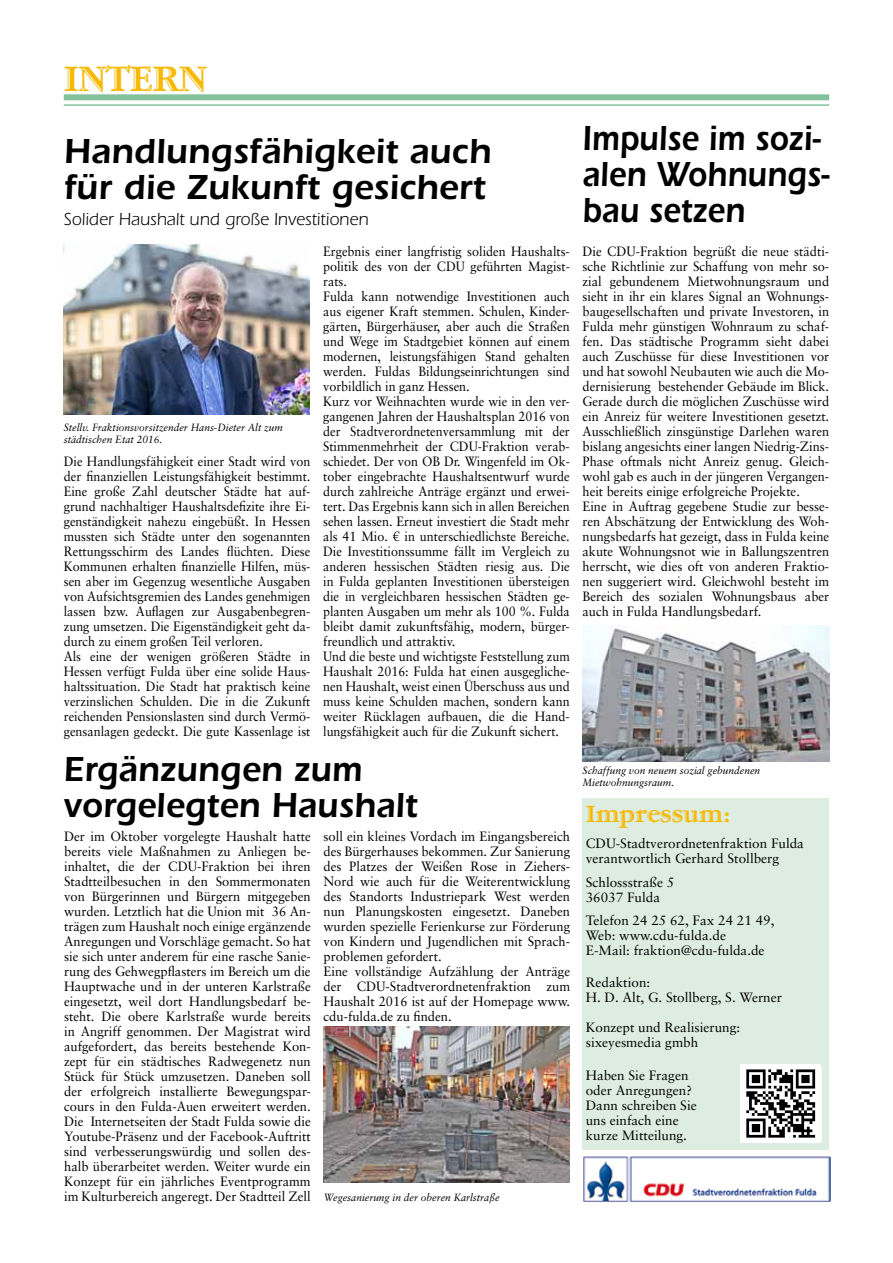
<style>
.page{position:relative;width:893px;height:1263px;background:#fff}
.page>*{position:absolute;margin:0;border:0;box-sizing:border-box;transform-origin:0 0}
.t1{font:600 36px/36px "ITC Eras LT";letter-spacing:.005em;color:#000}
.t2{font:600 36px/36px "ITC Eras LT";letter-spacing:.005em;color:#000;scale:.86 1}
.t3{font:600 36px/36px "ITC Eras LT";letter-spacing:.005em;color:#000;scale:.94 1}
.t4{font:36px "Garamond Han ITC";color:#f7b800}
.t5{font:24px "Garamond Han ITC";color:#f7b800}
.t6{font:18px "ITC Eras LT";letter-spacing:.005em;color:#000;scale:.96 1}
.t7{font:13.5px/15px "Sabon LT";color:#000;scale:.93 1}
.t8{font:13.5px/15px "Sabon LT";color:#000;text-align:justify;scale:.96 1}
.t9{font:13.5px/15px "Sabon LT";color:#000;scale:.95 1}
.t10{font:13.5px/15px "Sabon LT";color:#000}
.t11{font:italic 10.5px/12px "Sabon LT";color:#000}
</style>
<div class="page">
<div style="left:64px;top:94px;width:765px;height:6px;background:#83c19d"></div>
<hr style="left:64px;top:104px;width:765px;height:2px;background:#83c19d">
<img style="left:64px;top:244px;width:246px;height:171px">
<img style="left:583px;top:626px;width:246px;height:136px">
<img style="left:324px;top:1027px;width:246px;height:156px">
<div style="left:583px;top:798px;width:246px;height:352px;background:#deede2"></div>
<img style="left:583px;top:1156px;width:247px;height:46px">
<div style="left:740px;top:1065px;width:81px;height:78px;background:#fff"></div>
<img style="left:746px;top:1069px;width:70px;height:69px">
<h1 class="t4" style="left:64px;top:58px;width:145px">Intern</h1>
<h1 class="t1" style="left:64px;top:133px;width:429px">Handlungsfähigkeit auch für die Zukunft gesichert</h1>
<h3 class="t6" style="left:64px;top:209px;width:319px">Solider Haushalt und große Investitionen</h3>
<p class="t11" style="left:64px;top:421px;width:221px">Stellv. Fraktionsvorsitzender Hans-Dieter Alt zum städtischen Etat 2016.</p>
<p class="t7" style="left:64px;top:453px;width:267px">Die Handlungsfähigkeit einer Stadt wird von der finanziellen Leistungsfähigkeit bestimmt.<br>Eine große Zahl deutscher Städte hat auf&shy;grund nachhaltiger Haushaltsdefizite ihre Ei&shy;genständigkeit nahezu eingebüßt. In Hessen mussten sich Städte unter den sogenannten Rettungsschirm des Landes flüchten. Diese Kommunen erhalten finanzielle Hilfen, müs&shy;sen aber im Gegenzug wesentliche Ausgaben von Aufsichtsgremien des Landes genehmigen lassen bzw. Auflagen zur Ausgabenbegren&shy;zung umsetzen. Die Eigenständigkeit geht da&shy;durch zu einem großen Teil verloren.<br>Als eine der wenigen größeren Städte in Hessen verfügt Fulda über eine solide Haus&shy;haltssituation. Die Stadt hat praktisch keine verzinslichen Schulden. Die in die Zukunft reichenden Pensionslasten sind durch Vermö&shy;gensanlagen gedeckt. Die gute Kassenlage ist</p>
<p class="t7" style="left:323px;top:243px;width:267px">Ergebnis einer langfristig soliden Haushalts&shy;politik des von der CDU geführten Magist&shy;rats.<br>Fulda kann notwendige Investitionen auch aus eigener Kraft stemmen. Schulen, Kinder&shy;gärten, Bürgerhäuser, aber auch die Straßen und Wege im Stadtgebiet können auf einem modernen, leistungsfähigen Stand gehalten werden. Fuldas Bildungseinrichtungen sind vorbildlich in ganz Hessen.<br>Kurz vor Weihnachten wurde wie in den ver&shy;gangenen Jahren der Haushaltsplan 2016 von der Stadtverordnetenversammlung mit der Stimmenmehrheit der CDU-Fraktion verab&shy;schiedet. Der von OB Dr. Wingenfeld im Ok&shy;tober eingebrachte Haushaltsentwurf wurde durch zahlreiche Anträge ergänzt und erwei&shy;tert. Das Ergebnis kann sich in allen Bereichen sehen lassen. Erneut investiert die Stadt mehr als 41 Mio. € in unterschiedlichste Bereiche.<br>Die Investitionssumme fällt im Vergleich zu anderen hessischen Städten riesig aus. Die in Fulda geplanten Investitionen übersteigen die in vergleichbaren hessischen Städten ge&shy;planten Ausgaben um mehr als 100 %. Fulda bleibt damit zukunftsfähig, modern, bürger&shy;freundlich und attraktiv.<br>Und die beste und wichtigste Feststellung zum Haushalt 2016: Fulda hat einen ausgegliche&shy;nen Haushalt, weist einen Überschuss aus und muss keine Schulden machen, sondern kann weiter Rücklagen aufbauen, die die Hand&shy;lungsfähigkeit auch für die Zukunft sichert.</p>
<h1 class="t3" style="left:63px;top:751px;width:378px">Ergänzungen zum vorgelegten Haushalt</h1>
<p class="t8" style="left:64px;top:828px;width:258px">Der im Oktober vorgelegte Haushalt hatte bereits viele Maßnahmen zu Anliegen be&shy;inhaltet, die der CDU-Fraktion bei ihren Stadtteilbesuchen in den Sommermonaten von Bürgerinnen und Bürgern mitgegeben wurden. Letztlich hat die Union mit 36 An&shy;trägen zum Haushalt noch einige ergänzende Anregungen und Vorschläge gemacht. So hat sie sich unter anderem für eine rasche Sanie&shy;rung des Gehwegpflasters im Bereich um die Hauptwache und in der unteren Karlstraße eingesetzt, weil dort Handlungsbedarf be&shy;steht. Die obere Karlstraße wurde bereits in Angriff genommen. Der Magistrat wird aufgefordert, das bereits bestehende Kon&shy;zept für ein städtisches Radwegenetz nun Stück für Stück umzusetzen. Daneben soll der erfolgreich installierte Bewegungspar&shy;cours in den Fulda-Auen erweitert werden.<br>Die Internetseiten der Stadt Fulda sowie die Youtube-Präsenz und der Facebook-Auftritt sind verbesserungswürdig und sollen des&shy;halb überarbeitet werden. Weiter wurde ein Konzept für ein jährliches Eventprogramm im Kulturbereich angeregt. Der Stadtteil Zell</p>
<p class="t8" style="left:324px;top:828px;width:258px;text-align:left">soll ein kleines Vordach im Eingangsbereich des Bürgerhauses bekommen. Zur Sanierung des Platzes der Weißen Rose in Ziehers-Nord wie auch für die Weiterentwicklung des Standorts Industriepark West werden nun Planungskosten eingesetzt. Daneben wurden spezielle Ferienkurse zur Förderung von Kindern und Jugendlichen mit Sprach&shy;problemen gefordert.<br>Eine vollständige Aufzählung der Anträge der CDU-Stadtverordnetenfraktion zum Haushalt 2016 ist auf der Homepage www. cdu-fulda.de zu finden.</p>
<p class="t11" style="left:324px;top:1191px;width:178px">Wegesanierung in der oberen Karlstraße</p>
<h1 class="t2" style="left:583px;top:120px;width:288px">Impulse im sozi&shy;alen Wohnungs&shy;bau setzen</h1>
<p class="t9" style="left:583px;top:243px;width:261px">Die CDU-Fraktion begrüßt die neue städti&shy;sche Richtlinie zur Schaffung von mehr so&shy;zial gebundenem Mietwohnungsraum und sieht in ihr ein klares Signal an Wohnungs&shy;baugesellschaften und private Investoren, in Fulda mehr günstigen Wohnraum zu schaf&shy;fen. Das städtische Programm sieht dabei auch Zuschüsse für diese Investitionen vor und hat sowohl Neubauten wie auch die Mo&shy;dernisierung bestehender Gebäude im Blick.<br>Gerade durch die möglichen Zuschüsse wird ein Anreiz für weitere Investitionen gesetzt.<br>Ausschließlich zinsgünstige Darlehen waren bislang angesichts einer langen Niedrig-Zins-Phase oftmals nicht Anreiz genug. Gleich&shy;wohl gab es auch in der jüngeren Vergangen&shy;heit bereits einige erfolgreiche Projekte.<br>Eine in Auftrag gegebene Studie zur besse&shy;ren Abschätzung der Entwicklung des Woh&shy;nungsbedarfs hat gezeigt, dass in Fulda keine akute Wohnungsnot wie in Ballungszentren herrscht, wie dies oft von anderen Fraktio&shy;nen suggeriert wird. Gleichwohl besteht im Bereich des sozialen Wohnungsbaus aber auch in Fulda Handlungsbedarf.</p>
<p class="t11" style="left:583px;top:764px;width:179px">Schaffung von neuem sozial gebundenen<br>Mietwohnungsraum.</p>
<h2 class="t5" style="left:586px;top:800px;width:146px">Impressum:</h2>
<p class="t10" style="left:586px;top:836px;width:220px">CDU-Stadtverordnetenfraktion Fulda verantwortlich Gerhard Stollberg</p>
<p class="t10" style="left:586px;top:874px;width:90px">Schlossstraße 5<br>36037 Fulda</p>
<p class="t10" style="left:586px;top:913px;width:190px">Telefon 24 25 62, Fax 24 21 49,<br>Web: www.cdu-fulda.de<br>E-Mail: fraktion@cdu-fulda.de</p>
<p class="t10" style="left:586px;top:975px;width:198px">Redaktion:<br>H. D. Alt, G. Stollberg, S. Werner</p>
<p class="t10" style="left:586px;top:1020px;width:156px">Konzept und Realisierung: sixeyesmedia gmbh</p>
<p class="t10" style="left:586px;top:1067px;width:113px">Haben Sie Fragen oder Anregungen?<br>Dann schreiben Sie uns einfach eine kurze Mitteilung.</p>
</div>
